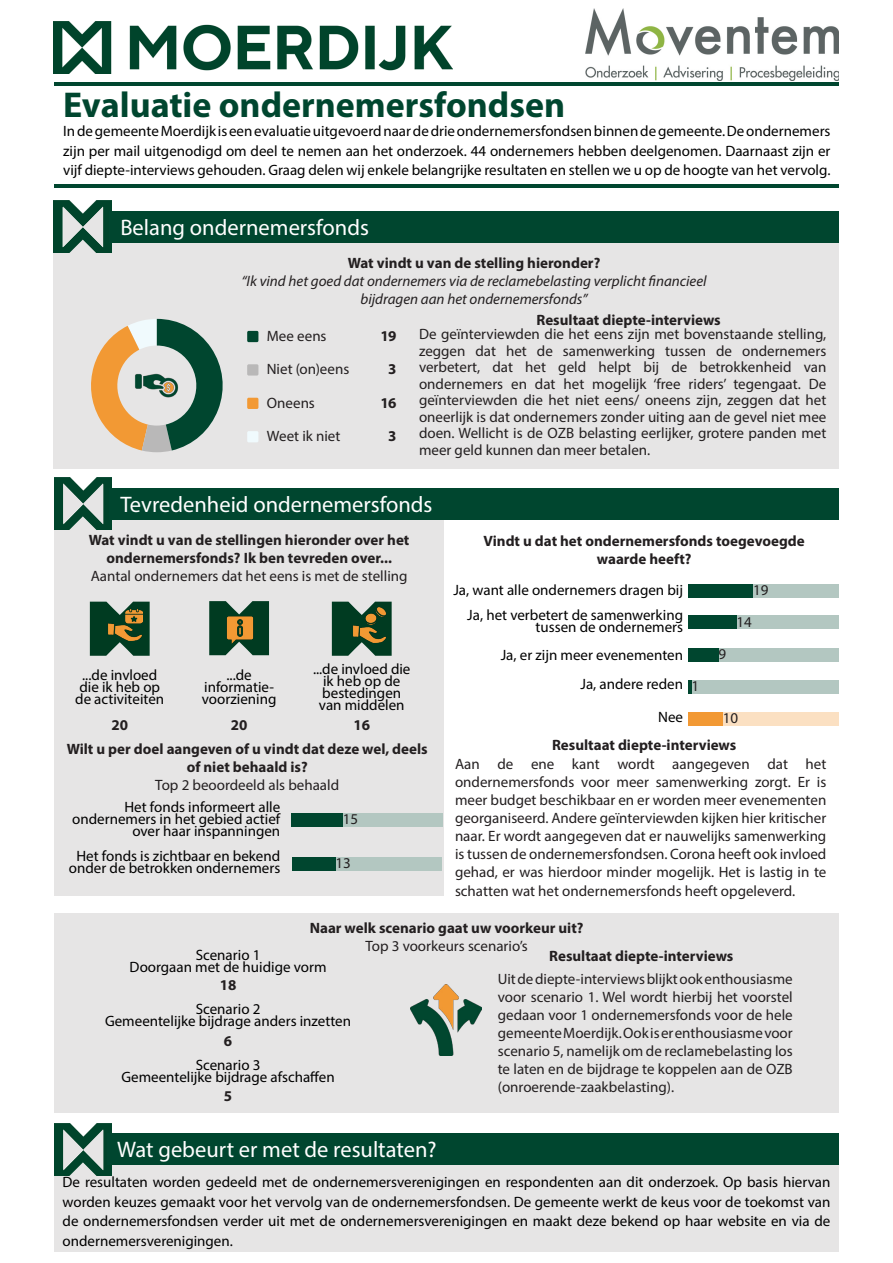
<style>
.page{position:relative;width:893px;height:1263px;background:#fff}
.page>*{position:absolute;margin:0;border:0;box-sizing:border-box;transform-origin:0 0}
.Hoofdkop{font:700 36px "Myriad Pro";color:#00462f}
.tekstkop_1{font:22.5px "Myriad Pro";color:#fff}
.tekstkop_2_ondertekst__Top_3_eg{font:15px/18px "Myriad Pro";color:#231f20;text-align:justify}
.Standaard_tekst__paragrafen{font:15px/12px "Myriad Pro";color:#000;text-align:center}
.tekstkop_2{font:700 15px/18px "Myriad Pro";color:#231f20;text-align:center}
.t1{font:italic 15px/18px "Myriad Pro";color:#231f20;text-align:center}
</style>
<div class="page">
<div style="left:54px;top:913px;width:785px;height:200px;background:#e6e5e5"></div>
<div style="left:54px;top:513px;width:390px;height:382px;background:#e6e5e5"></div>
<div style="left:54px;top:243px;width:785px;height:225px;background:#e6e5e5"></div>
<img style="left:54px;top:201px;width:58px;height:52px">
<svg style="left:63px;top:207px;width:40px;height:46px;background:#84a096"></svg>
<hr style="left:54px;top:82px;width:785px;height:3px;background:#00462f">
<div style="left:109px;top:211px;width:730px;height:32px;background:#00462f"></div>
<img style="left:54px;top:21px;width:399px;height:53px">
<hr style="left:54px;top:184px;width:785px;height:4px;background:#00462f">
<img style="left:585px;top:9px;width:254px;height:71px">
<img style="left:54px;top:477px;width:58px;height:53px">
<svg style="left:63px;top:483px;width:40px;height:47px"></svg>
<div style="left:109px;top:488px;width:730px;height:31px;background:#00462f"></div>
<svg style="left:91px;top:319px;width:132px;height:133px"></svg>
<div style="left:247px;top:331px;width:11px;height:11px;background:#00462f;border-radius:2px"></div>
<div style="left:247px;top:364px;width:11px;height:12px;background:#b9b8b8;border-radius:2px"></div>
<div style="left:247px;top:398px;width:11px;height:11px;background:#f29934;border-radius:2px"></div>
<div style="left:247px;top:431px;width:11px;height:11px;background:#f0fafd;border-radius:2px"></div>
<div style="left:753px;top:584px;width:86px;height:14px;background:#b3c7c1"></div>
<div style="left:688px;top:584px;width:65px;height:14px;background:#00462f"></div>
<div style="left:736px;top:615px;width:103px;height:14px;background:#b3c7c1"></div>
<div style="left:688px;top:615px;width:48px;height:14px;background:#00462f"></div>
<div style="left:718px;top:648px;width:121px;height:13px;background:#b3c7c1"></div>
<div style="left:688px;top:648px;width:30px;height:13px;background:#00462f"></div>
<div style="left:692px;top:680px;width:147px;height:14px;background:#b3c7c1"></div>
<hr style="left:688px;top:680px;width:3px;height:14px;background:#00462f">
<div style="left:723px;top:712px;width:116px;height:14px;background:#fbe0c2"></div>
<div style="left:688px;top:712px;width:35px;height:14px;background:#f29934"></div>
<svg style="left:90px;top:602px;width:60px;height:54px;background:#23543d"></svg>
<svg style="left:332px;top:602px;width:60px;height:54px;background:#275741"></svg>
<svg style="left:209px;top:601px;width:60px;height:54px;background:#255640"></svg>
<div style="left:343px;top:813px;width:99px;height:14px;background:#b3c7c1"></div>
<div style="left:335px;top:857px;width:107px;height:14px;background:#b3c7c1"></div>
<div style="left:292px;top:813px;width:51px;height:14px;background:#00462f"></div>
<div style="left:292px;top:856px;width:43px;height:14px;background:#00462f"></div>
<img style="left:108px;top:606px;width:34px;height:34px">
<img style="left:352px;top:608px;width:35px;height:34px">
<img style="left:224px;top:614px;width:31px;height:31px">
<img style="left:133px;top:361px;width:48px;height:49px">
<img style="left:410px;top:984px;width:71px;height:71px">
<div style="left:54px;top:1164px;width:785px;height:88px;background:#e6e5e5"></div>
<img style="left:54px;top:1123px;width:58px;height:53px">
<svg style="left:63px;top:1129px;width:40px;height:47px;background:#84a196"></svg>
<div style="left:107px;top:1133px;width:732px;height:31px;background:#00462f"></div>
<h1 class="Hoofdkop" style="left:63px;top:81px;width:503px">Evaluatie ondernemersfondsen</h1>
<p class="Standaard_tekst__paragrafen" style="left:63px;top:121px;width:769px;line-height:19.5px;text-align:justify">In de gemeente Moerdijk is een evaluatie uitgevoerd naar de drie ondernemersfondsen binnen de gemeente. De ondernemers zijn per mail uitgenodigd om deel te nemen aan het onderzoek. 44 ondernemers hebben deelgenomen. Daarnaast zijn er vijf diepte-interviews gehouden. Graag delen wij enkele belangrijke resultaten en stellen we u op de hoogte van het vervolg.</p>
<h2 class="tekstkop_1" style="left:120px;top:214px;width:250px">Belang ondernemersfonds</h2>
<p class="tekstkop_2" style="left:348px;top:253px;width:254px">Wat vindt u van de stelling hieronder?</p>
<p class="t1" style="left:241px;top:271px;width:467px">“Ik vind het goed dat ondernemers via de reclamebelasting verplicht financieel bijdragen aan het ondernemersfonds”</p>
<p class="tekstkop_2_ondertekst__Top_3_eg" style="left:267px;top:327px;width:61px">Mee eens</p>
<p class="tekstkop_2" style="left:381px;top:326px;width:17px">19</p>
<p class="tekstkop_2_ondertekst__Top_3_eg" style="left:267px;top:360px;width:84px">Niet (on)eens</p>
<p class="tekstkop_2" style="left:388px;top:360px;width:10px">3</p>
<p class="tekstkop_2_ondertekst__Top_3_eg" style="left:267px;top:394px;width:50px">Oneens</p>
<p class="tekstkop_2" style="left:381px;top:393px;width:18px">16</p>
<p class="tekstkop_2_ondertekst__Top_3_eg" style="left:267px;top:427px;width:75px">Weet ik niet</p>
<p class="tekstkop_2" style="left:388px;top:427px;width:10px">3</p>
<p class="tekstkop_2" style="left:536px;top:310px;width:186px">Resultaat diepte-interviews</p>
<p class="tekstkop_2_ondertekst__Top_3_eg" style="left:419px;top:326px;width:409px;line-height:16.5px">De geïnterviewden die het eens zijn met bovenstaande stelling, zeggen dat het de samenwerking tussen de ondernemers verbetert, dat het geld helpt bij de betrokkenheid van ondernemers en dat het mogelijk ‘free riders’ tegengaat. De geïnterviewden die het niet eens/ oneens zijn, zeggen dat het oneerlijk is dat ondernemers zonder uiting aan de gevel niet mee doen. Wellicht is de OZB belasting eerlijker, grotere panden met meer geld kunnen dan meer betalen.</p>
<h2 class="tekstkop_1" style="left:120px;top:490px;width:314px">Tevredenheid ondernemersfonds</h2>
<h3 class="tekstkop_2" style="left:89px;top:530px;width:322px">Wat vindt u van de stellingen hieronder over het ondernemersfonds? Ik ben tevreden over...</h3>
<h3 class="tekstkop_2_ondertekst__Top_3_eg" style="left:91px;top:566px;width:318px">Aantal ondernemers dat het eens is met de stelling</h3>
<p class="Standaard_tekst__paragrafen" style="left:75px;top:669px;width:90px">...de invloed die ik heb op de activiteiten</p>
<p class="Standaard_tekst__paragrafen" style="left:202px;top:669px;width:76px">...de informatie&shy;voorziening</p>
<p class="Standaard_tekst__paragrafen" style="left:313px;top:663px;width:99px">...de invloed die ik heb op de bestedingen van middelen</p>
<p class="tekstkop_2" style="left:111px;top:716px;width:18px">20</p>
<p class="tekstkop_2" style="left:231px;top:716px;width:18px">20</p>
<p class="tekstkop_2" style="left:353px;top:716px;width:18px">16</p>
<p class="tekstkop_2" style="left:67px;top:739px;width:362px">Wilt u per doel aangeven of u vindt dat deze wel, deels of niet behaald is?</p>
<p class="tekstkop_2_ondertekst__Top_3_eg" style="left:155px;top:775px;width:185px">Top 2 beoordeeld als behaald</p>
<p class="Standaard_tekst__paragrafen" style="left:72px;top:801px;width:210px;text-align:right">Het fonds informeert alle ondernemers in het gebied actief over haar inspanningen</p>
<p class="Standaard_tekst__paragrafen" style="left:69px;top:850px;width:213px">Het fonds is zichtbaar en bekend onder de betrokken ondernemers</p>
<p class="tekstkop_2_ondertekst__Top_3_eg" style="left:343px;top:810px;width:17px">15</p>
<p class="tekstkop_2_ondertekst__Top_3_eg" style="left:335px;top:854px;width:17px">13</p>
<h3 class="tekstkop_2" style="left:484px;top:532px;width:323px">Vindt u dat het ondernemersfonds toegevoegde waarde heeft?</h3>
<p class="Standaard_tekst__paragrafen" style="left:453px;top:577px;width:231px;line-height:24.8px;text-align:right">Ja, want alle ondernemers dragen bij<br>Ja, het verbetert de samenwerking</p>
<p class="Standaard_tekst__paragrafen" style="left:501px;top:612px;width:184px;line-height:28.3px;text-align:right">tussen de ondernemers<br>Ja, er zijn meer evenementen<br>Ja, andere reden</p>
<p class="Standaard_tekst__paragrafen" style="left:658px;top:710px;width:26px">Nee</p>
<p class="tekstkop_2_ondertekst__Top_3_eg" style="left:753px;top:581px;width:17px">19</p>
<p class="tekstkop_2_ondertekst__Top_3_eg" style="left:736px;top:612px;width:17px">14</p>
<p class="tekstkop_2_ondertekst__Top_3_eg" style="left:718px;top:645px;width:9px">9</p>
<p class="tekstkop_2_ondertekst__Top_3_eg" style="left:692px;top:677px;width:9px">1</p>
<p class="tekstkop_2_ondertekst__Top_3_eg" style="left:723px;top:709px;width:17px">10</p>
<p class="tekstkop_2" style="left:552px;top:736px;width:186px">Resultaat diepte-interviews</p>
<p class="tekstkop_2_ondertekst__Top_3_eg" style="left:455px;top:755px;width:373px">Aan de ene kant wordt aangegeven dat het ondernemersfonds voor meer samenwerking zorgt. Er is meer budget beschikbaar en er worden meer evenementen georganiseerd. Andere geïnterviewden kijken hier kritischer naar. Er wordt aangegeven dat er nauwelijks samenwerking is tussen de ondernemersfondsen. Corona heeft ook invloed gehad, er was hierdoor minder mogelijk. Het is lastig in te schatten wat het ondernemersfonds heeft opgeleverd.</p>
<p class="tekstkop_2" style="left:310px;top:918px;width:275px">Naar welk scenario gaat uw voorkeur uit?</p>
<p class="tekstkop_2_ondertekst__Top_3_eg" style="left:365px;top:937px;width:164px">Top 3 voorkeurs scenario’s</p>
<p class="Standaard_tekst__paragrafen" style="left:130px;top:948px;width:198px">Scenario 1<br>Doorgaan met de huidige vorm</p>
<p class="tekstkop_2" style="left:549px;top:946px;width:186px">Resultaat diepte-interviews</p>
<p class="tekstkop_2_ondertekst__Top_3_eg" style="left:498px;top:970px;width:297px">Uit de diepte-interviews blijkt ook enthousiasme voor scenario 1. Wel wordt hierbij het voorstel gedaan voor 1 ondernemersfonds voor de hele gemeente Moerdijk. Ook is er enthousiasme voor scenario 5, namelijk om de reclamebelasting los te laten en de bijdrage te koppelen aan de OZB (onroerende-zaakbelasting).</p>
<p class="tekstkop_2" style="left:220px;top:976px;width:18px">18</p>
<p class="Standaard_tekst__paragrafen" style="left:105px;top:1003px;width:248px">Scenario 2<br>Gemeentelijke bijdrage anders inzetten</p>
<p class="tekstkop_2" style="left:224px;top:1032px;width:10px">6</p>
<p class="Standaard_tekst__paragrafen" style="left:121px;top:1059px;width:215px">Scenario 3<br>Gemeentelijke bijdrage afschaffen</p>
<p class="tekstkop_2" style="left:224px;top:1086px;width:10px">5</p>
<h2 class="tekstkop_1" style="left:117px;top:1135px;width:321px">Wat gebeurt er met de resultaten?</h2>
<p class="Standaard_tekst__paragrafen" style="left:63px;top:1172px;width:769px;line-height:19.5px;text-align:justify">De resultaten worden gedeeld met de ondernemersverenigingen en respondenten aan dit onderzoek. Op basis hiervan worden keuzes gemaakt voor het vervolg van de ondernemersfondsen. De gemeente werkt de keus voor de toekomst van de ondernemersfondsen verder uit met de ondernemersverenigingen en maakt deze bekend op haar website en via de ondernemersverenigingen.</p>
</div>
